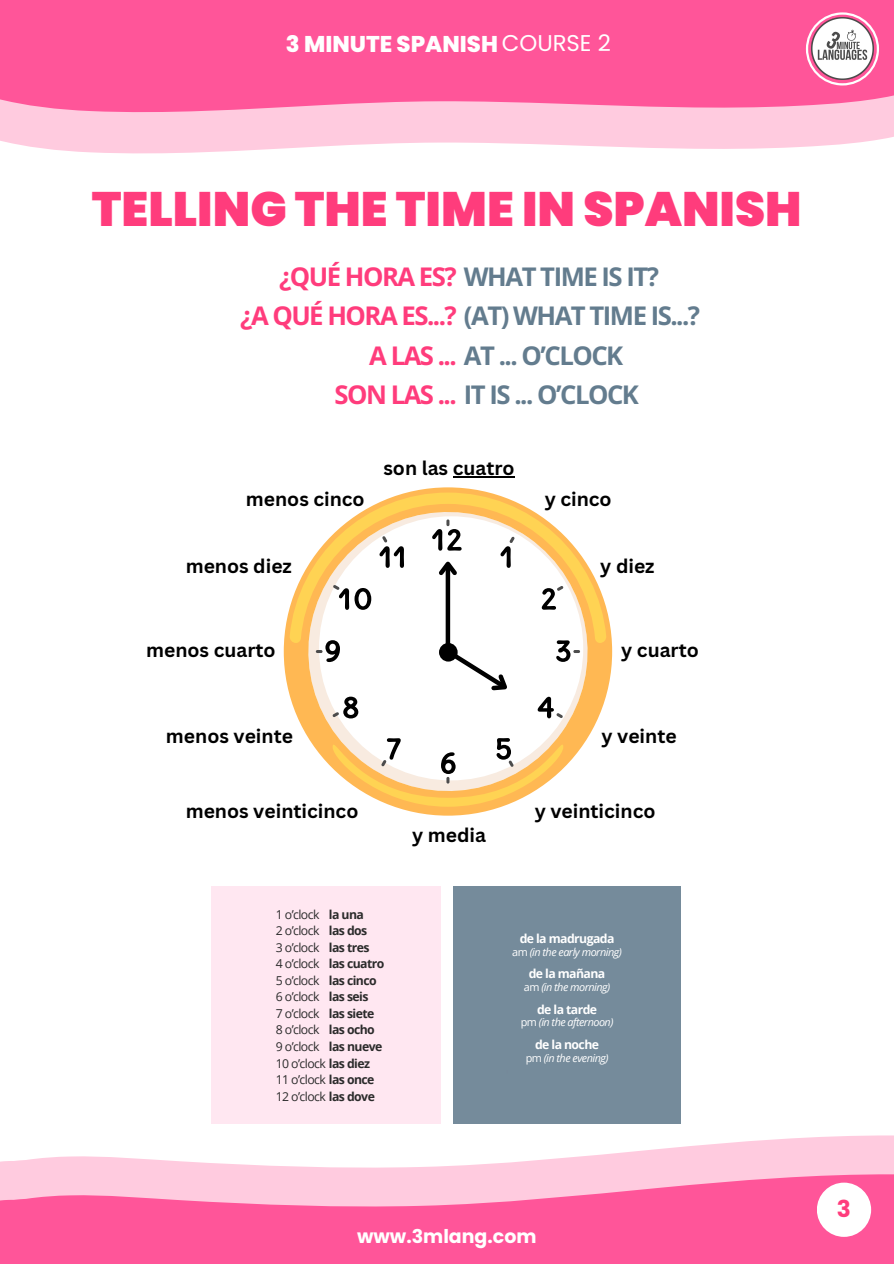
<style>
.page{position:relative;width:894px;height:1264px;background:#fff}
.page>*{position:absolute;margin:0;border:0;box-sizing:border-box;transform-origin:0 0}
.t1{font:900 48.15px "Poppins";color:#ff3c7c}
.t2{font:700 25.65px "Open Sans";letter-spacing:-.06em;color:#637c8e}
.t3{font:700 23.25px "Poppins";color:#ff3c7c}
.t4{font:800 22.8px "Poppins";color:#fff}
.t5{font:700 19.2px "Canva Sans";color:#000}
.t6{font:700 18.9px "Poppins";color:#fff}
.t7{font:12.3px "Open Sans";letter-spacing:-.045em;color:#2b2b2b}
.t8{font:700 12.3px/16.5px "Open Sans";letter-spacing:-.045em;color:#2b2b2b}
.t9{font:700 12.3px "Open Sans";letter-spacing:-.045em;color:#fff}
.t10{font:italic 10.8px "Open Sans";letter-spacing:-.045em;color:#fff}
.s1{font-weight:400}
.s2{color:#ff3c7c}
.s3{font-weight:700}
.s4{font-style:normal}
</style>
<div class="page">
<svg style="left:0;top:114px;width:893px;height:40px;fill:#ffcbdf"></svg>
<svg style="left:0;top:0;width:893px;height:114px;background:#ff5d9e"></svg>
<svg style="left:805px;top:12px;width:73px;height:73px"></svg>
<div style="left:211px;top:886px;width:229px;height:237px;background:#ffe7f1"></div>
<svg style="left:0;top:1135px;width:893px;height:38px"></svg>
<svg style="left:0;top:1173px;width:893px;height:90px;background:#ff72aa"></svg>
<div style="left:816px;top:1182px;width:54px;height:54px;background:#fff;border-radius:50%"></div>
<svg style="left:284px;top:487px;width:328px;height:328px"></svg>
<svg style="left:289px;top:492px;width:317px;height:151px"></svg>
<svg style="left:316px;top:519px;width:264px;height:287px"></svg>
<hr style="left:452px;top:476px;width:62px;height:1px;background:#000">
<div style="left:453px;top:886px;width:227px;height:237px;background:#758b9b"></div>
<h6 class="t4" style="left:286px;top:28px;width:326px">3 MINUTE SPANISH <span class="s1">COURSE 2</span></h6>
<p class="t1" style="left:92px;top:175px;width:711px">TELLING THE TIME IN SPANISH</p>
<h5 class="t2" style="left:279px;top:259px;width:381px"><span class="s2">¿QUÉ HORA ES?</span> WHAT TIME IS IT?</h5>
<p class="t2" style="left:240px;top:298px;width:461px"><span class="s2">¿A QUÉ HORA ES...?</span> (AT) WHAT TIME IS...?</p>
<h5 class="t2" style="left:369px;top:337px;width:255px"><span class="s2">A LAS ...</span> AT ... O’CLOCK</h5>
<h5 class="t2" style="left:334px;top:376px;width:306px"><span class="s2">SON LAS ...</span> IT IS ... O’CLOCK</h5>
<h2 class="t5" style="left:246px;top:486px;width:120px">menos cinco</h2>
<p class="t5" style="left:383px;top:454px;width:133px">son las cuatro</p>
<h2 class="t5" style="left:186px;top:553px;width:108px">menos diez</h2>
<p class="t5" style="left:544px;top:486px;width:68px">y cinco</p>
<h5 class="t5" style="left:600px;top:553px;width:56px">y diez</h5>
<h2 class="t5" style="left:146px;top:637px;width:131px">menos cuarto</h2>
<h1 class="t5" style="left:621px;top:637px;width:79px">y cuarto</h1>
<h2 class="t5" style="left:166px;top:722px;width:129px">menos veinte</h2>
<h2 class="t5" style="left:601px;top:722px;width:77px">y veinte</h2>
<h2 class="t5" style="left:186px;top:797px;width:174px">menos veinticinco</h2>
<h2 class="t5" style="left:534px;top:797px;width:122px">y veinticinco</h2>
<h2 class="t5" style="left:412px;top:822px;width:75px">y media</h2>
<h5 class="t7" style="left:276px;top:905px;width:45px">1 o’clock</h5>
<h5 class="t7" style="left:276px;top:922px;width:45px">2 o’clock</h5>
<h5 class="t7" style="left:276px;top:938px;width:45px">3 o’clock</h5>
<h5 class="t7" style="left:276px;top:955px;width:45px">4 o’clock</h5>
<h5 class="t7" style="left:276px;top:971px;width:45px">5 o’clock</h5>
<p class="t7" style="left:276px;top:988px;width:45px">6 o’clock</p>
<p class="t7" style="left:276px;top:1004px;width:45px">7 o’clock</p>
<p class="t7" style="left:276px;top:1021px;width:45px">8 o’clock</p>
<p class="t7" style="left:276px;top:1037px;width:45px">9 o’clock</p>
<p class="t7" style="left:276px;top:1054px;width:96px">10 o’clock <span class="s3">las diez</span></p>
<p class="t7" style="left:276px;top:1070px;width:100px">11 o’clock <span class="s3">las once</span></p>
<p class="t7" style="left:276px;top:1087px;width:101px">12 o’clock <span class="s3">las dove</span></p>
<p class="t8" style="left:329px;top:905px;width:57px">la una<br>las dos las tres las cuatro las cinco las seis las siete las ocho las nueve</p>
<p class="t9" style="left:519px;top:929px;width:96px">de la madrugada</p>
<p class="t10" style="left:512px;top:944px;width:111px"><span class="s4">am</span> (in the early morning)</p>
<p class="t9" style="left:528px;top:965px;width:78px">de la mañana</p>
<h6 class="t10" style="left:524px;top:979px;width:88px"><span class="s4">am</span> (in the morning)</h6>
<h6 class="t9" style="left:537px;top:1000px;width:62px">de la tarde</h6>
<p class="t10" style="left:520px;top:1014px;width:94px"><span class="s4">pm</span> (in the afternoon)</p>
<h6 class="t9" style="left:535px;top:1036px;width:65px">de la noche</h6>
<p class="t10" style="left:525px;top:1050px;width:84px"><span class="s4">pm</span> (in the evening)</p>
<h3 class="t6" style="left:357px;top:1223px;width:181px">www.3mlang.com</h3>
<h4 class="t3" style="left:836px;top:1192px;width:16px">3</h4>
</div>
